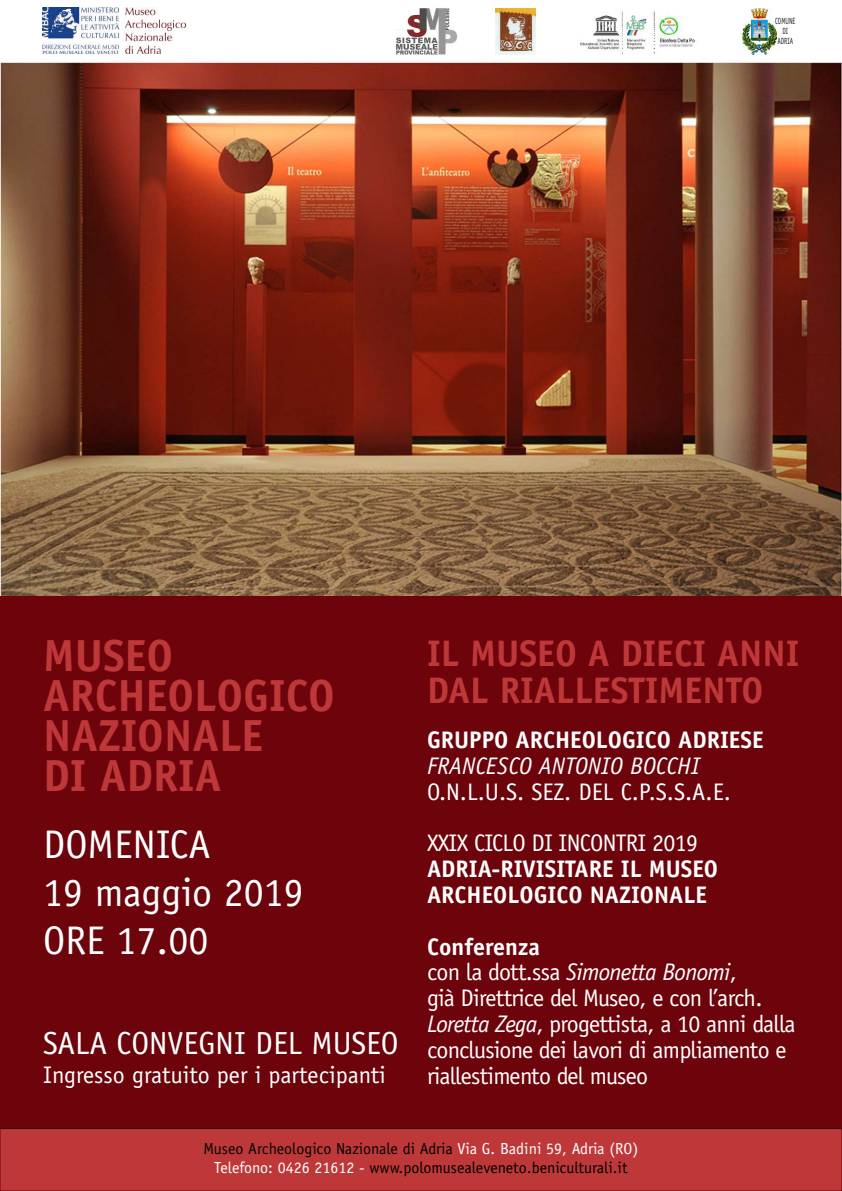
<style>
.page{position:relative;width:842px;height:1191px;background:#fff}
.page>*{position:absolute;margin:0;border:0;box-sizing:border-box;transform-origin:0 0}
.t1{font:700 45px/40px "Officina Sans Std";color:#bf3839}
.t2{font:40px/48px "Officina Sans Std";color:#fff}
.t3{font:700 37px/37px "Officina Sans Std";color:#bf3839}
.t4{font:32px "Officina Sans Std";color:#fff}
.t5{font:24px/25.8px "Officina Sans Std";letter-spacing:-.03em;color:#fff}
.t6{font:700 24px/25.8px "Officina Sans Std";color:#fff}
.t7{font:24px "Officina Sans Std";color:#fff}
.t8{font:italic 24px "Officina Sans Std";color:#fff}
.t9{font:16px/19.2px "Officina Sans Std";color:#fff;text-align:center}
.t10{font:9px/10px "Officina Sans Std";color:#231f20;text-align:center;scale:.68 1}
.s1{font-weight:700}
.s2{font-style:italic}
.s3{color:#040503}
.s4{color:#000}
</style>
<div class="page">
<div style="left:0;top:1128px;width:842px;height:63px;background:#bf3839"></div>
<div style="left:0;top:1128px;width:842px;height:63px;border:1px solid #6d030b"></div>
<img style="left:43px;top:8px;width:144px;height:46px">
<img style="left:742px;top:8px;width:34px;height:47px">
<img style="left:395px;top:8px;width:62px;height:46px">
<div style="left:0;top:595px;width:842px;height:533px;background:#6d030b"></div>
<img style="left:580px;top:11px;width:115px;height:43px">
<img style="left:496px;top:8px;width:40px;height:46px">
<img style="left:0;top:62px;width:842px;height:533px">
<p class="t10" style="left:775px;top:16px;width:31px">COMUNE<br>DI<br>ADRIA</p>
<h1 class="t1" style="left:43px;top:635px;width:293px">MUSEO<br>ARCHEOLOGICO<br>NAZIONALE<br>DI ADRIA</h1>
<h2 class="t2" style="left:43px;top:821px;width:262px">DOMENICA<br>19 maggio 2019<br>ORE 17.00</h2>
<h3 class="t4" style="left:43px;top:1025px;width:357px">SALA CONVEGNI DEL MUSEO</h3>
<p class="t7" style="left:43px;top:1061px;width:344px">Ingresso gratuito per i partecipanti</p>
<h3 class="t3" style="left:427px;top:635px;width:374px">IL MUSEO A DIECI ANNI<br>DAL RIALLESTIMENTO</h3>
<p class="t6" style="left:427px;top:726px;width:338px">GRUPPO ARCHEOLOGICO ADRIESE</p>
<p class="t8" style="left:427px;top:752px;width:274px">FRANCESCO ANTONIO BOCCHI</p>
<p class="t5" style="left:427px;top:766px;width:305px;line-height:51.6px">O.N.L.U.S. SEZ. DEL C.P.S.S.A.E.<br>XXIX CICLO DI INCONTRI 2019</p>
<p class="t6" style="left:427px;top:855px;width:293px">ADRIA-RIVISITARE IL MUSEO<br>ARCHEOLOGICO NAZIONALE</p>
<p class="t5" style="left:427px;top:933px;width:370px"><span class="s1">Conferenza<br></span>con la dott.ssa <span class="s2">Simonetta Bonomi</span>,<br>già Direttrice del Museo, e con l’arch.<br><span class="s2">Loretta Zega</span>, progettista, a 10 anni dalla conclusione dei lavori di ampliamento e riallestimento del museo</p>
<p class="t9" style="left:204px;top:1138px;width:436px"><span class="s3">Museo Archeologico Nazionale di Adria</span> Via G. Badini 59, Adria (RO)<br>Telefono: 0426 21612 - <span class="s4">www.polomusealeveneto.beniculturali.it</span></p>
</div>
